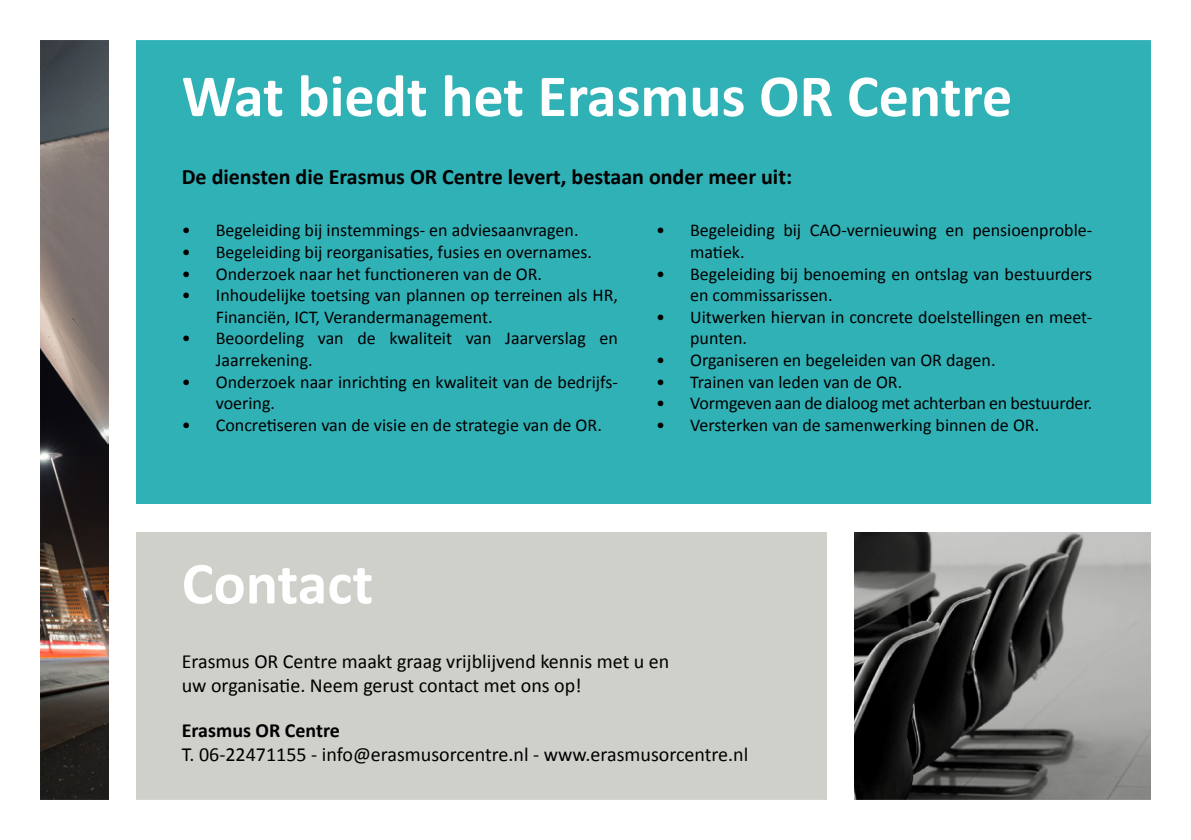
<style>
.page{position:relative;width:1191px;height:840px;background:#fff}
.page>*{position:absolute;margin:0;border:0;box-sizing:border-box;transform-origin:0 0}
.t1{font:700 60px "Calibri";color:#fff}
.t2{font:700 22px "Calibri";color:#000}
.t3{font:20px/24px "Calibri";color:#000}
.t4{font:700 20px "Calibri";color:#000}
.t5{font:18px/21.6px "Calibri";color:#000}
</style>
<div class="page">
<div style="left:137px;top:40px;width:1015px;height:463px;background:#30b1b6"></div>
<img style="left:855px;top:532px;width:295px;height:266px">
<div style="left:137px;top:531px;width:689px;height:268px;background:#cfd0ca"></div>
<img style="left:41px;top:41px;width:67px;height:757px">
<h1 class="t1" style="left:182px;top:58px;width:832px">Wat biedt het Erasmus OR Centre</h1>
<p class="t2" style="left:182px;top:163px;width:612px">De diensten die Erasmus OR Centre levert, bestaan onder meer uit:</p>
<p class="t5" style="left:182px;top:219px;width:398px">• Begeleiding bij instemmings- en adviesaanvragen.</p>
<p class="t5" style="left:182px;top:241px;width:412px">• Begeleiding bij reorganisaties, fusies en overnames.</p>
<p class="t5" style="left:182px;top:263px;width:362px">• Onderzoek naar het functioneren van de OR.</p>
<p class="t5" style="left:216px;top:284px;width:404px;text-indent:-34px">• Inhoudelijke toetsing van plannen op terreinen als HR,<br>Financiën, ICT, Verandermanagement.</p>
<p class="t5" style="left:216px;top:327px;width:403px;text-indent:-34px">• Beoordeling van de kwaliteit van Jaarverslag en<br>Jaarrekening.</p>
<p class="t5" style="left:216px;top:371px;width:404px;text-indent:-34px">• Onderzoek naar inrichting en kwaliteit van de bedrijfs&shy;voering.</p>
<p class="t5" style="left:182px;top:414px;width:422px">• Concretiseren van de visie en de strategie van de OR.</p>
<p class="t5" style="left:690px;top:219px;width:404px;text-indent:-34px">• Begeleiding bij CAO-vernieuwing en pensioenproble&shy;matiek.</p>
<p class="t5" style="left:690px;top:263px;width:404px;text-indent:-34px">• Begeleiding bij benoeming en ontslag van bestuurders en commissarissen.</p>
<p class="t5" style="left:690px;top:306px;width:404px;text-indent:-34px">• Uitwerken hiervan in concrete doelstellingen en meet&shy;punten.</p>
<p class="t5" style="left:656px;top:349px;width:341px">• Organiseren en begeleiden van OR dagen.</p>
<p class="t5" style="left:656px;top:371px;width:248px">• Trainen van leden van de OR.</p>
<p class="t5" style="left:656px;top:392px;width:437px">• Vormgeven aan de dialoog met achterban en bestuurder.</p>
<p class="t5" style="left:656px;top:414px;width:385px">• Versterken van de samenwerking binnen de OR.</p>
<h1 class="t1" style="left:182px;top:544px;width:193px">Contact</h1>
<p class="t3" style="left:182px;top:648px;width:489px">Erasmus OR Centre maakt graag vrijblijvend kennis met u en uw organisatie. Neem gerust contact met ons op!</p>
<p class="t4" style="left:182px;top:717px;width:160px">Erasmus OR Centre</p>
<p class="t3" style="left:182px;top:742px;width:568px">T. 06-22471155 - info@erasmusorcentre.nl - www.erasmusorcentre.nl</p>
</div>
